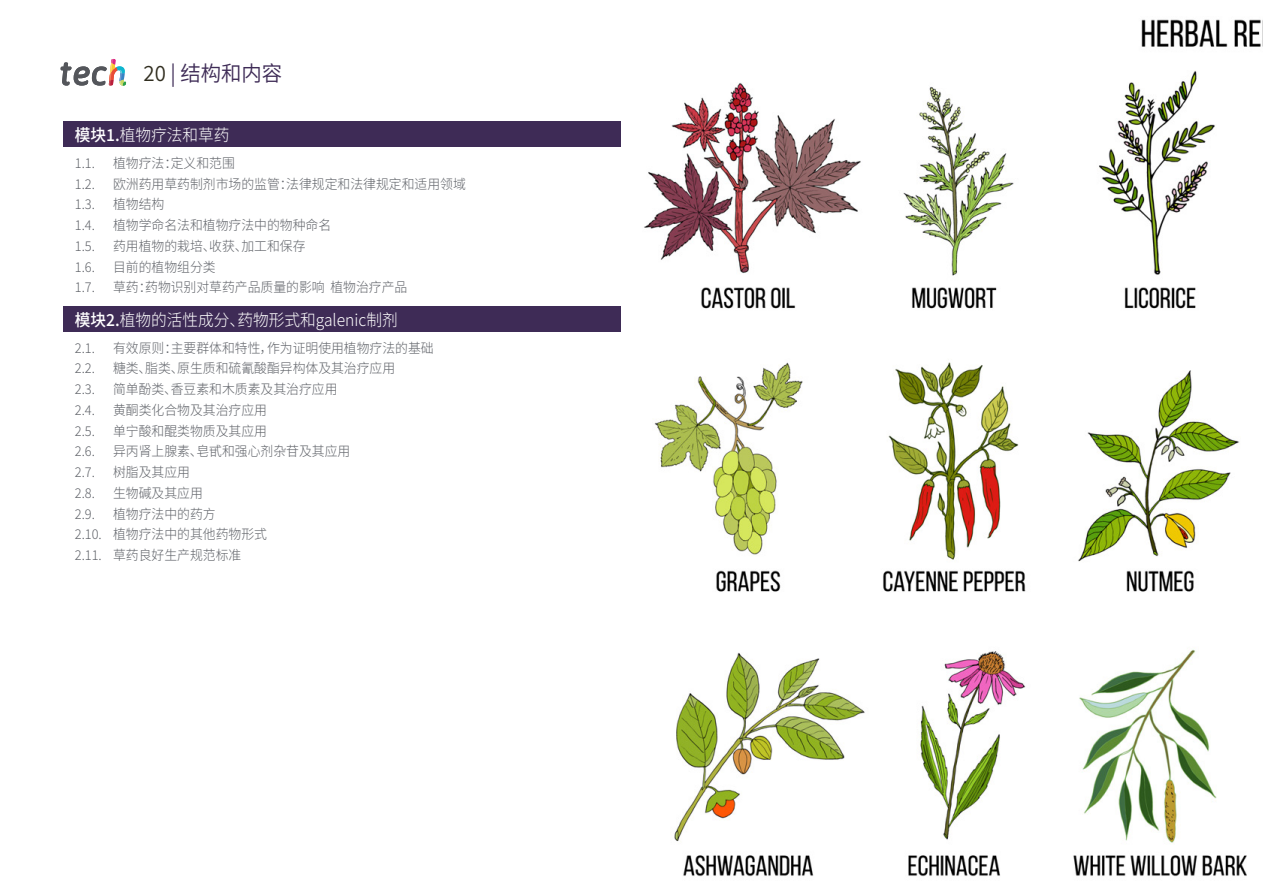
<style>
.page{position:relative;width:1263px;height:893px;background:#fff}
.page>*{position:absolute;margin:0;border:0;box-sizing:border-box;transform-origin:0 0}
.t1{font:21px "Source Han Sans CN";color:#3e2b56}
.t2{font:300 16.5px "Source Han Sans CN";color:#fff;scale:.95 1}
.t3{font:300 13.5px/20.7px "Source Han Sans CN";color:#61646a;scale:.95 1}
.s1{color:#312e20}
.s2{font-weight:500}
</style>
<div class="page">
<div style="left:64px;top:121px;width:557px;height:26px;background:#3e2b56"></div>
<div style="left:64px;top:306px;width:557px;height:26px;background:#3e2b56"></div>
<img style="left:644px;top:19px;width:619px;height:858px">
<svg style="left:61px;top:59px;width:65px;height:27px"></svg>
<h1 class="t1" style="left:144px;top:61px;width:140px"><span class="s1">20</span> | 结构和内容</h1>
<p class="t2" style="left:75px;top:125px;width:164px"><span class="s2">模块1.</span>植物疗法和草药</p>
<p class="t3" style="left:75px;top:153px;width:23px">1.1.</p>
<p class="t3" style="left:113px;top:153px;width:130px">植物疗法：定义和范围</p>
<p class="t3" style="left:75px;top:174px;width:23px">1.2.</p>
<p class="t3" style="left:113px;top:174px;width:373px">欧洲药用草药制剂市场的监管：法律规定和法律规定和适用领域</p>
<p class="t3" style="left:75px;top:194px;width:23px">1.3.</p>
<p class="t3" style="left:113px;top:194px;width:55px">植物结构</p>
<p class="t3" style="left:75px;top:215px;width:23px">1.4.</p>
<p class="t3" style="left:113px;top:215px;width:231px">植物学命名法和植物疗法中的物种命名</p>
<p class="t3" style="left:75px;top:236px;width:23px">1.5.</p>
<p class="t3" style="left:113px;top:236px;width:204px">药用植物的栽培、收获、加工和保存</p>
<p class="t3" style="left:75px;top:257px;width:23px">1.6.</p>
<p class="t3" style="left:113px;top:257px;width:110px">目前的植物组分类</p>
<p class="t3" style="left:75px;top:277px;width:23px">1.7.</p>
<p class="t3" style="left:113px;top:277px;width:311px">草药：药物识别对草药产品质量的影响 植物治疗产品</p>
<p class="t2" style="left:75px;top:310px;width:341px"><span class="s2">模块2.</span>植物的活性成分、药物形式和galenic制剂</p>
<p class="t3" style="left:75px;top:338px;width:23px">2.1.</p>
<p class="t3" style="left:113px;top:338px;width:339px">有效原则：主要群体和特性，作为证明使用植物疗法的基础</p>
<p class="t3" style="left:75px;top:358px;width:23px">2.2.</p>
<p class="t3" style="left:113px;top:358px;width:298px">糖类、脂类、原生质和硫氰酸酯异构体及其治疗应用</p>
<p class="t3" style="left:75px;top:379px;width:23px">2.3.</p>
<p class="t3" style="left:113px;top:379px;width:238px">简单酚类、香豆素和木质素及其治疗应用</p>
<p class="t3" style="left:75px;top:400px;width:23px">2.4.</p>
<p class="t3" style="left:113px;top:400px;width:163px">黄酮类化合物及其治疗应用</p>
<p class="t3" style="left:75px;top:421px;width:23px">2.5.</p>
<p class="t3" style="left:113px;top:421px;width:163px">单宁酸和醌类物质及其应用</p>
<p class="t3" style="left:75px;top:441px;width:23px">2.6.</p>
<p class="t3" style="left:113px;top:441px;width:251px">异丙肾上腺素、皂甙和强心剂杂苷及其应用</p>
<p class="t3" style="left:75px;top:462px;width:23px">2.7.</p>
<p class="t3" style="left:113px;top:462px;width:82px">树脂及其应用</p>
<p class="t3" style="left:75px;top:483px;width:23px">2.8.</p>
<p class="t3" style="left:113px;top:483px;width:96px">生物碱及其应用</p>
<p class="t3" style="left:75px;top:504px;width:23px">2.9.</p>
<p class="t3" style="left:75px;top:504px;width:204px;text-indent:38px">植物疗法中的药方<br>2.10. 植物疗法中的其他药物形式<br>2.11. 草药良好生产规范标准</p>
</div>
